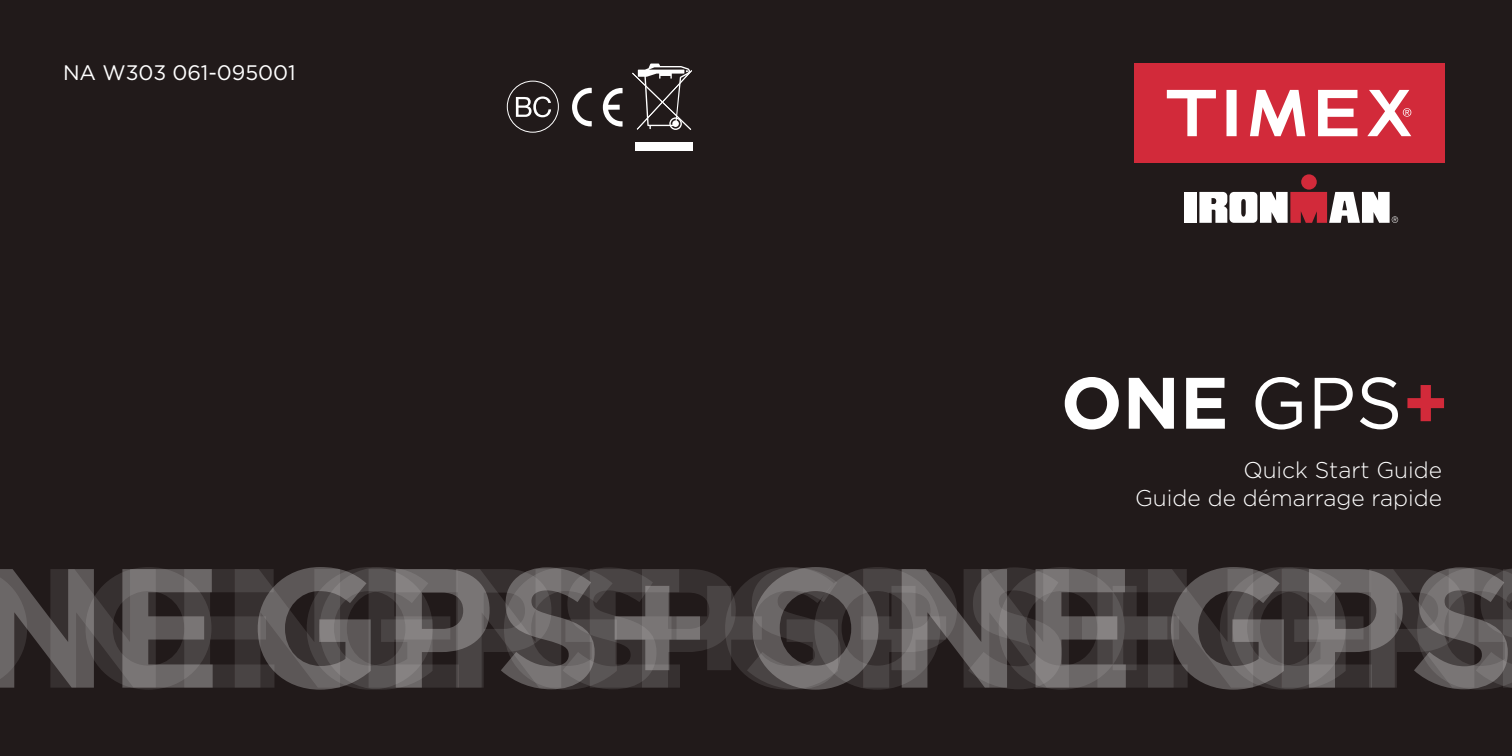
<style>
.page{position:relative;width:1512px;height:756px;background:#211a1a}
.page>*{position:absolute;margin:0;border:0;box-sizing:border-box;transform-origin:0 0}
.t1{font:700 72.8px "Gotham";color:#fff}
.t2{font:300 22.75px/28px "Gotham";color:#fff;text-align:right}
.t3{font:21px "Gotham";color:#fff}
.s1{font-weight:400}
.s2{color:#d22a3a}
</style>
<div class="page">
<div style="left:1184px;top:192px;width:13px;height:31px;background:#fff"></div>
<div style="left:1134px;top:63px;width:311px;height:100px;background:#d22a3a"></div>
<svg style="left:1167px;top:90px;width:244px;height:46px"></svg>
<svg style="left:1199px;top:192px;width:199px;height:31px"></svg>
<div style="left:1301px;top:174px;width:16px;height:16px;background:#d22a3a;border-radius:50%"></div>
<svg style="left:572px;top:88px;width:20px;height:38px"></svg>
<svg style="left:603px;top:88px;width:20px;height:39px"></svg>
<svg style="left:632px;top:64px;width:60px;height:66px"></svg>
<div style="left:635px;top:143px;width:58px;height:8px;background:#fff"></div>
<svg style="left:0;top:567px;width:1512px;height:123px"></svg>
<div style="left:507px;top:81px;width:52px;height:52px;border:1px solid #fff;border-radius:50%"></div>
<svg style="left:516px;top:96px;width:35px;height:21px"></svg>
<p class="t3" style="left:63px;top:59px;width:234px">NA W303 061-095001</p>
<h1 class="t1" style="left:1061px;top:355px;width:390px">ONE <span class="s1">GPS</span><span class="s2">+</span></h1>
<p class="t2" style="left:1135px;top:456px;width:309px">Quick Start Guide<br>Guide de démarrage rapide</p>
</div>
